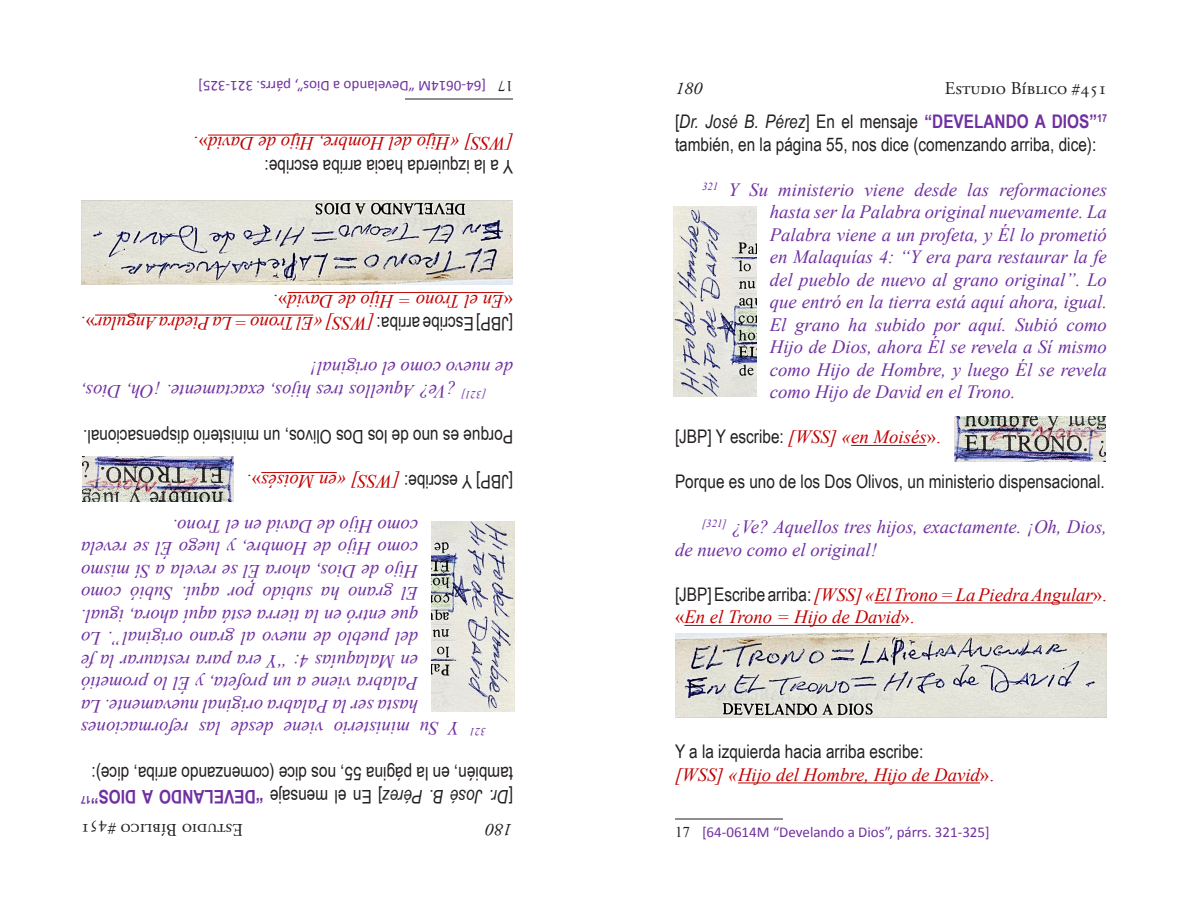
<style>
.page{position:relative;width:1188px;height:918px;background:#fff}
.page>*{position:absolute;margin:0;border:0;box-sizing:border-box;transform-origin:0 0}
.t1{font:italic 18.75px/22.5px "Times New Roman";color:#7030a0;text-align:justify}
.t2{font:18.75px/22.5px "Arial Narrow";color:#231f20}
.t3{font:italic 18.75px/22.5px "Times New Roman";color:#c00000}
.t4{font:700 18.75px "Arial Narrow";color:#7030a0}
.t5{font:18px "Adobe Garamond Pro";color:#231f20}
.t6{font:italic 18px "Adobe Garamond Pro";color:#231f20}
.t7{font:15px "Calibri";color:#7030a0}
.t8{font:15px "Times New Roman";color:#231f20}
.t9{font:700 10.95px "Arial Narrow";color:#7030a0}
.s1{font-style:italic}
.s2{font-weight:700;color:#7030a0}
.s3{font-family:"Times New Roman";font-style:italic;color:#c00000}
.s4{font-family:"Times New Roman";color:#c00000}
.s5{font-family:"Arial Narrow";font-style:normal;color:#231f20}
.s6{font-style:normal}
.s7{font-weight:400;color:#231f20}
.s8{font-weight:400;font-style:italic;color:#231f20}
.s9{font-family:"Times New Roman";color:#231f20}
</style>
<div class="page">
<hr style="left:261px;top:472px;width:76px;height:1px;background:#c00000">
<hr style="left:95px;top:315px;width:218px;height:1px;background:#c00000">
<hr style="left:288px;top:292px;width:216px;height:1px;background:#c00000">
<hr style="left:208px;top:135px;width:242px;height:1px;background:#c00000">
<hr style="left:405px;top:99px;width:108px;height:1px;background:#231f20">
<img style="left:82px;top:457px;width:151px;height:45px">
<img style="left:81px;top:200px;width:432px;height:84px">
<img style="left:432px;top:521px;width:82px;height:190px">
<hr style="left:851px;top:445px;width:76px;height:1px;background:#c00000">
<hr style="left:875px;top:603px;width:218px;height:1px;background:#c00000">
<hr style="left:684px;top:625px;width:216px;height:1px;background:#c00000">
<hr style="left:738px;top:783px;width:242px;height:1px;background:#c00000">
<hr style="left:675px;top:819px;width:108px;height:1px;background:#231f20">
<img style="left:955px;top:416px;width:151px;height:45px">
<img style="left:675px;top:634px;width:432px;height:84px">
<img style="left:674px;top:207px;width:82px;height:190px">
<p class="t7" style="left:486px;top:96px;width:289px;rotate:-180deg">[64-0614M “Develando a Dios”, párrs. 321-325]</p>
<p class="t8" style="left:513px;top:96px;width:16px;rotate:-180deg">17</p>
<p class="t6" style="left:675px;top:78px;width:28px">180</p>
<p class="t5" style="left:945px;top:78px;width:164px">Estudio Bíblico #451</p>
<p class="t2" style="left:675px;top:110px;width:433px">[<span class="s1">Dr. José B. Pérez</span>] En el mensaje <span class="s2">“DEVELANDO A DIOS”</span><sup>17 </sup>también, en la página 55, nos dice (comenzando arriba, dice):</p>
<p class="t1" style="left:770px;top:178px;width:339px;text-indent:-68px"><sup>321</sup> Y Su ministerio viene desde las reformaciones hasta ser la Palabra original nuevamente. La Palabra viene a un profeta, y Él lo prometió en Malaquías 4: “Y era para restaurar la fe del pueblo de nuevo al grano original”. Lo que entró en la tierra está aquí ahora, igual.<br>El grano ha subido por aquí. Subió como Hijo de Dios, ahora Él se revela a Sí mismo como Hijo de Hombre, y luego Él se revela como Hijo de David en el Trono.</p>
<p class="t2" style="left:675px;top:425px;width:267px">[JBP] Y escribe: <span class="s3">[WSS] «en Moisés</span><span class="s4">».</span></p>
<p class="t2" style="left:675px;top:470px;width:431px">Porque es uno de los Dos Olivos, un ministerio dispensacional.</p>
<p class="t1" style="left:675px;top:515px;width:433px;text-indent:27px"><sup>[321]</sup> ¿Ve? Aquellos tres hijos, exactamente. ¡Oh, Dios, de nuevo como el original!</p>
<p class="t3" style="left:675px;top:583px;width:433px"><span class="s5">[JBP] Escribe arriba:</span> [WSS] «El Trono = La Piedra Angular<span class="s6">». «</span>En el Trono = Hijo de David<span class="s6">».</span></p>
<p class="t3" style="left:513px;top:155px;width:321px;rotate:-180deg">[WSS] «Hijo del Hombre, Hijo de David<span class="s6">».</span></p>
<p class="t2" style="left:513px;top:178px;width:250px;rotate:-180deg">Y a la izquierda hacia arriba escribe:</p>
<p class="t3" style="left:513px;top:335px;width:433px;rotate:-180deg"><span class="s5">[JBP] Escribe arriba:</span>[WSS] «El Trono = La Piedra Angular<span class="s6">». «</span>En el Trono = Hijo de David<span class="s6">».</span></p>
<p class="t1" style="left:513px;top:403px;width:433px;text-indent:27px;rotate:-180deg"><sup>[321]</sup> ¿Ve? Aquellos tres hijos, exactamente. ¡Oh, Dios, de nuevo como el original!</p>
<p class="t2" style="left:513px;top:448px;width:431px;rotate:-180deg">Porque es uno de los Dos Olivos, un ministerio dispensacional.</p>
<p class="t2" style="left:513px;top:493px;width:267px;rotate:-180deg">[JBP] Y escribe: <span class="s3">[WSS] «en Moisés</span><span class="s4">».</span></p>
<p class="t1" style="left:418px;top:740px;width:339px;text-indent:-68px;rotate:-180deg"><sup>321</sup> Y Su ministerio viene desde las reformaciones hasta ser la Palabra original nuevamente. La Palabra viene a un profeta, y Él lo prometió en Malaquías 4: “Y era para restaurar la fe del pueblo de nuevo al grano original”. Lo que entró en la tierra está aquí ahora, igual.<br>El grano ha subido por aquí. Subió como Hijo de Dios, ahora Él se revela a Sí mismo como Hijo de Hombre, y luego Él se revela como Hijo de David en el Trono.</p>
<p class="t2" style="left:513px;top:786px;width:423px;rotate:-180deg">también, en la página 55, nos dice (comenzando arriba, dice):</p>
<p class="t4" style="left:513px;top:810px;width:424px;rotate:-180deg"><span class="s7">[</span><span class="s8">Dr. José B. Pérez</span><span class="s7">] En el mensaje</span> “DEVELANDO A DIOS”</p>
<p class="t9" style="left:91px;top:808px;width:11px;rotate:-180deg">17</p>
<p class="t5" style="left:243px;top:840px;width:164px;rotate:-180deg">Estudio Bíblico #451</p>
<p class="t6" style="left:513px;top:840px;width:28px;rotate:-180deg">180</p>
<p class="t2" style="left:675px;top:740px;width:250px">Y a la izquierda hacia arriba escribe:</p>
<p class="t3" style="left:675px;top:763px;width:321px">[WSS] «Hijo del Hombre, Hijo de David<span class="s6">».</span></p>
<p class="t7" style="left:675px;top:822px;width:316px"><span class="s9">17</span> [64-0614M “Develando a Dios”, párrs. 321-325]</p>
</div>
